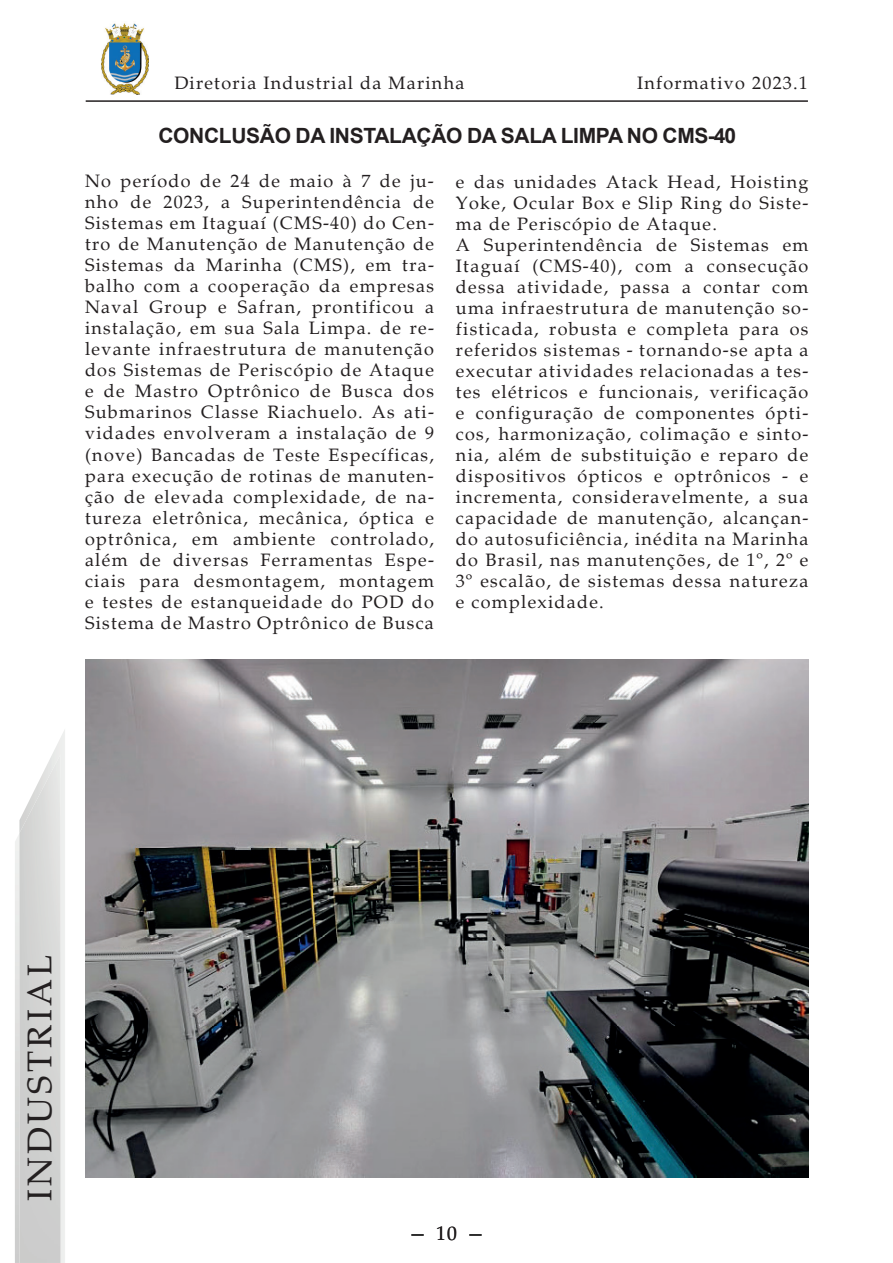
<style>
.page{position:relative;width:893px;height:1263px;background:#fff}
.page>*{position:absolute;margin:0;border:0;box-sizing:border-box;transform-origin:0 0}
.t1{font:34.5px "Palatino";letter-spacing:.1em;color:#231f20}
.t2{font:700 21px "Arial";letter-spacing:-.015em;color:#231f20}
.t3{font:19.5px "Palatino";color:#231f20}
.t4{font:18px/21px "Palatino";letter-spacing:.07em;color:#231f20;text-align:justify}
</style>
<div class="page">
<img style="left:101px;top:23px;width:47px;height:72px">
<hr style="left:86px;top:100px;width:722px;height:2px;background:#231f20">
<img style="left:19px;top:754px;width:42px;height:509px">
<svg style="left:411px;top:1234px;width:13px;height:1px"></svg>
<svg style="left:469px;top:1234px;width:13px;height:1px"></svg>
<img style="left:86px;top:659px;width:722px;height:519px">
<p class="t4" style="left:174px;top:72px;width:292px">Diretoria Industrial da Marinha</p>
<p class="t4" style="left:637px;top:72px;width:172px">Informativo 2023.1</p>
<p class="t2" style="left:158px;top:121px;width:579px">CONCLUSÃO DA INSTALAÇÃO DA SALA LIMPA NO CMS-40</p>
<p class="t4" style="left:85px;top:171px;width:350px">No período de 24 de maio à 7 de ju&shy;nho de 2023, a Superintendência de Sistemas em Itaguaí (CMS-40) do Cen&shy;tro de Manutenção de Manutenção de Sistemas da Marinha (CMS), em tra&shy;balho com a cooperação da empresas Naval Group e Safran, prontificou a instalação, em sua Sala Limpa. de re&shy;levante infraestrutura de manutenção dos Sistemas de Periscópio de Ataque e de Mastro Optrônico de Busca dos Submarinos Classe Riachuelo. As ati&shy;vidades envolveram a instalação de 9 (nove) Bancadas de Teste Específicas, para execução de rotinas de manuten&shy;ção de elevada complexidade, de na&shy;tureza eletrônica, mecânica, óptica e optrônica, em ambiente controlado, além de diversas Ferramentas Espe&shy;ciais para desmontagem, montagem e testes de estanqueidade do POD do Sistema de Mastro Optrônico de Busca</p>
<p class="t4" style="left:456px;top:171px;width:354px;text-align:left">e das unidades Atack Head, Hoisting Yoke, Ocular Box e Slip Ring do Siste&shy;ma de Periscópio de Ataque.<br>A Superintendência de Sistemas em Itaguaí (CMS-40), com a consecução dessa atividade, passa a contar com uma infraestrutura de manutenção so&shy;fisticada, robusta e completa para os referidos sistemas - tornando-se apta a executar atividades relacionadas a tes&shy;tes elétricos e funcionais, verificação e configuração de componentes ópti&shy;cos, harmonização, colimação e sinto&shy;nia, além de substituição e reparo de dispositivos ópticos e optrônicos - e incrementa, consideravelmente, a sua capacidade de manutenção, alcançan&shy;do autosuficiência, inédita na Marinha do Brasil, nas manutenções, de 1º, 2º e 3º escalão, de sistemas dessa natureza e complexidade.</p>
<h1 class="t1" style="left:19px;top:1201px;width:248px;rotate:-90deg">INDUSTRIAL</h1>
<p class="t3" style="left:436px;top:1221px;width:22px">10</p>
</div>
